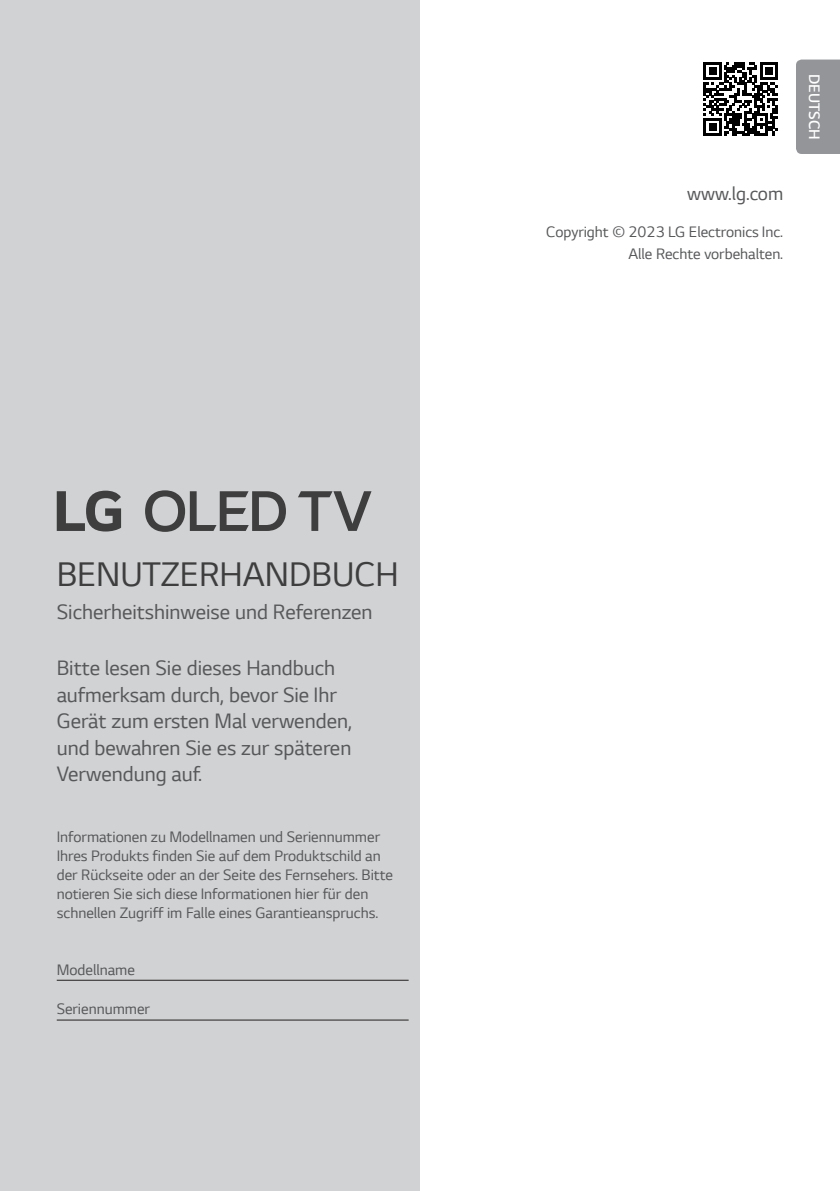
<style>
.page{position:relative;width:840px;height:1191px;background:#fff}
.page>*{position:absolute;margin:0;border:0;box-sizing:border-box;transform-origin:0 0}
.Cover_Owner_s{font:36px "LG Smart";color:#3e3e3f}
.Cover_Body_11{font:22px/26.4px "LG Smart";color:#57585a}
.Cover_Address{font:20px "LG Smart";color:#57585a}
.Cover_Body{font:16px/19.2px "LG Smart";color:#57585a}
.Cover_Body_Right{font:16px "LG Smart";color:#57585a}
.t1{font:600 16px "LG Smart";color:#fff}
</style>
<div class="page">
<div style="left:0;top:0;width:420px;height:1191px;background:#d1d2d4"></div>
<div style="left:796px;top:60px;width:43px;height:94px;background:#939598"></div>
<svg style="left:703px;top:62px;width:74px;height:74px"></svg>
<hr style="left:57px;top:979px;width:351px;height:1px;background:#231f20">
<hr style="left:57px;top:1019px;width:351px;height:1px;background:#231f20">
<svg style="left:145px;top:490px;width:141px;height:42px"></svg>
<svg style="left:57px;top:490px;width:64px;height:41px"></svg>
<svg style="left:298px;top:491px;width:73px;height:40px"></svg>
<p class="Cover_Owner_s" style="left:57px;top:550px;width:343px">BENUTZERHANDBUCH</p>
<p class="Cover_Body_11" style="left:57px;top:598px;width:317px">Sicherheitshinweise und Referenzen</p>
<p class="Cover_Body_11" style="left:57px;top:654px;width:296px">Bitte lesen Sie dieses Handbuch aufmerksam durch, bevor Sie Ihr<br>Gerät zum ersten Mal verwenden, und bewahren Sie es zur späteren<br>Verwendung auf.</p>
<p class="Cover_Body" style="left:57px;top:826px;width:337px">Informationen zu Modellnamen und Seriennummer Ihres Produkts finden Sie auf dem Produktschild an der Rückseite oder an der Seite des Fernsehers. Bitte notieren Sie sich diese Informationen hier für den schnellen Zugriff im Falle eines Garantieanspruchs.</p>
<p class="Cover_Body" style="left:57px;top:959px;width:80px">Modellname</p>
<p class="Cover_Body" style="left:57px;top:999px;width:95px">Seriennummer</p>
<p class="Cover_Address" style="left:686px;top:180px;width:97px">www.lg.com</p>
<p class="Cover_Body_Right" style="left:545px;top:221px;width:238px">Copyright © 2023 LG Electronics Inc.</p>
<p class="Cover_Body_Right" style="left:628px;top:243px;width:156px">Alle Rechte vorbehalten.</p>
<p class="t1" style="left:824px;top:74px;width:67px;rotate:90deg">DEUTSCH</p>
</div>
